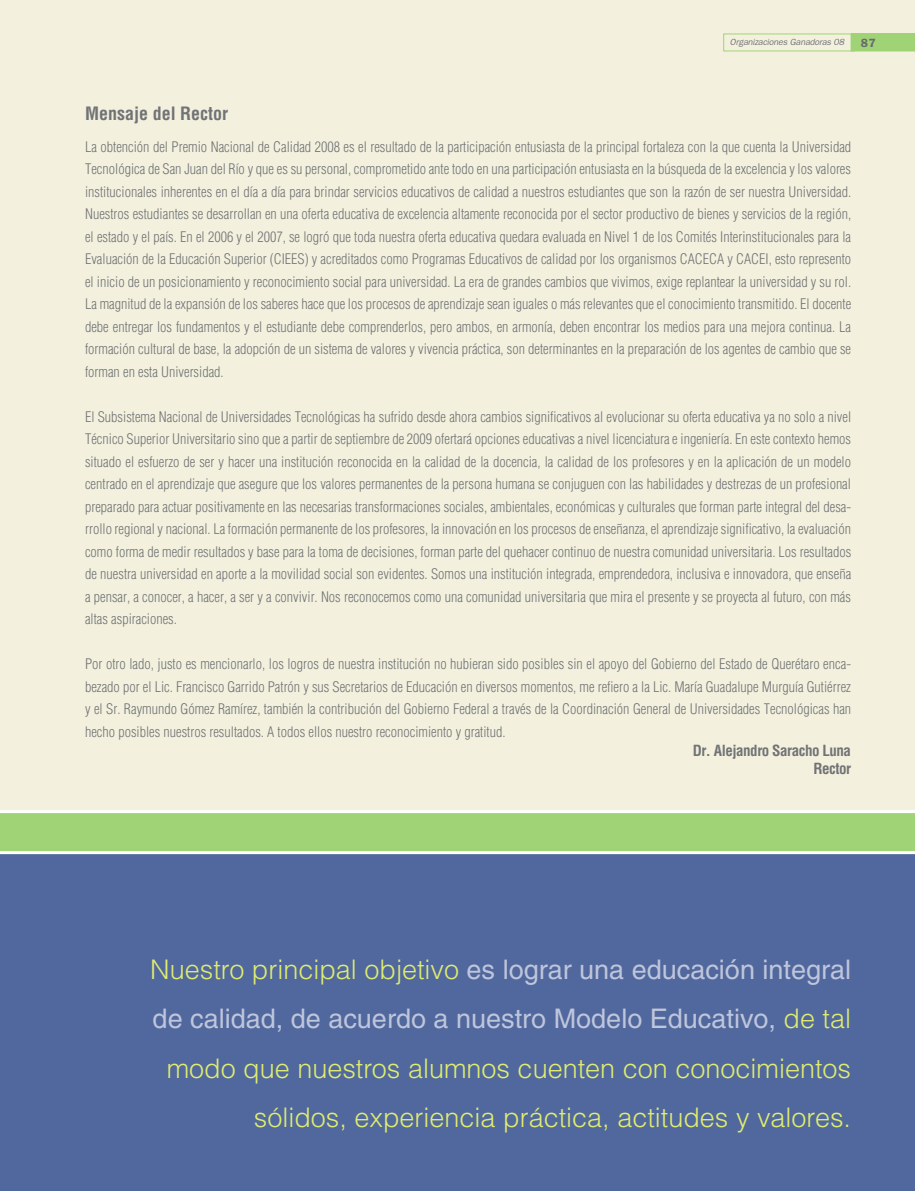
<style>
.page{position:relative;width:915px;height:1191px;background:#fff}
.page>*{position:absolute;margin:0;border:0;box-sizing:border-box;transform-origin:0 0}
.t1{font:300 27px/49.5px "Helvetica";color:#e0ec6f;text-align:right}
.t2{font:700 condensed 18px "Helvetica";color:#727376}
.t3{font:700 condensed 15px/18.8px "Helvetica";letter-spacing:-.03em;color:#727376;text-align:right}
.t4{font:300 condensed 14.25px/22.5px "Helvetica";color:#727376;text-align:justify}
.t5{font:600 12px "Franklin Gothic";color:#696a6c}
.t6{font:italic 9px "Franklin Gothic";letter-spacing:-.02em;color:#727376}
.s1{font-weight:400;color:#bfc5db}
</style>
<div class="page">
<div style="left:0;top:849px;width:914px;height:342px;background:#50689d"></div>
<div style="left:0;top:0;width:914px;height:823px;background:#f3f1de"></div>
<div style="left:0;top:811px;width:914px;height:41px;background:#a0d376"></div>
<hr style="left:0;top:810px;width:914px;height:3px;background:#fff">
<hr style="left:0;top:851px;width:914px;height:3px;background:#fff">
<div style="left:723px;top:34px;width:131px;height:17px;border:1px solid #a0d376"></div>
<svg style="left:850px;top:34px;width:64px;height:17px"></svg>
<p class="t6" style="left:729px;top:37px;width:116px">Organizaciones Ganadoras 08</p>
<p class="t5" style="left:860px;top:35px;width:8px">87</p>
<p class="t2" style="left:85px;top:103px;width:144px">Mensaje del Rector</p>
<p class="t4" style="left:85px;top:135px;width:767px">La obtención del Premio Nacional de Calidad 2008 es el resultado de la participación entusiasta de la principal fortaleza con la que cuenta la Universidad Tecnológica de San Juan del Río y que es su personal, comprometido ante todo en una participación entusiasta en la búsqueda de la excelencia y los valores institucionales inherentes en el día a día para brindar servicios educativos de calidad a nuestros estudiantes que son la razón de ser nuestra Universidad.<br>Nuestros estudiantes se desarrollan en una oferta educativa de excelencia altamente reconocida por el sector productivo de bienes y servicios de la región, el estado y el país. En el 2006 y el 2007, se logró que toda nuestra oferta educativa quedara evaluada en Nivel 1 de los Comités Interinstitucionales para la Evaluación de la Educación Superior (CIEES) y acreditados como Programas Educativos de calidad por los organismos CACECA y CACEI, esto represento el inicio de un posicionamiento y reconocimiento social para universidad. La era de grandes cambios que vivimos, exige replantear la universidad y su rol.<br>La magnitud de la expansión de los saberes hace que los procesos de aprendizaje sean iguales o más relevantes que el conocimiento transmitido. El docente debe entregar los fundamentos y el estudiante debe comprenderlos, pero ambos, en armonía, deben encontrar los medios para una mejora continua. La formación cultural de base, la adopción de un sistema de valores y vivencia práctica, son determinantes en la preparación de los agentes de cambio que se forman en esta Universidad.</p>
<p class="t4" style="left:85px;top:405px;width:767px">El Subsistema Nacional de Universidades Tecnológicas ha sufrido desde ahora cambios significativos al evolucionar su oferta educativa ya no solo a nivel Técnico Superior Universitario sino que a partir de septiembre de 2009 ofertará opciones educativas a nivel licenciatura e ingeniería. En este contexto hemos situado el esfuerzo de ser y hacer una institución reconocida en la calidad de la docencia, la calidad de los profesores y en la aplicación de un modelo centrado en el aprendizaje que asegure que los valores permanentes de la persona humana se conjuguen con las habilidades y destrezas de un profesional preparado para actuar positivamente en las necesarias transformaciones sociales, ambientales, económicas y culturales que forman parte integral del desa&shy;rrollo regional y nacional. La formación permanente de los profesores, la innovación en los procesos de enseñanza, el aprendizaje significativo, la evaluación como forma de medir resultados y base para la toma de decisiones, forman parte del quehacer continuo de nuestra comunidad universitaria. Los resultados de nuestra universidad en aporte a la movilidad social son evidentes. Somos una institución integrada, emprendedora, inclusiva e innovadora, que enseña a pensar, a conocer, a hacer, a ser y a convivir. Nos reconocemos como una comunidad universitaria que mira el presente y se proyecta al futuro, con más altas aspiraciones.</p>
<p class="t4" style="left:85px;top:653px;width:767px">Por otro lado, justo es mencionarlo, los logros de nuestra institución no hubieran sido posibles sin el apoyo del Gobierno del Estado de Querétaro enca&shy;bezado por el Lic. Francisco Garrido Patrón y sus Secretarios de Educación en diversos momentos, me refiero a la Lic. María Guadalupe Murguía Gutiérrez y el Sr. Raymundo Gómez Ramírez, también la contribución del Gobierno Federal a través de la Coordinación General de Universidades Tecnológicas han hecho posibles nuestros resultados. A todos ellos nuestro reconocimiento y gratitud.</p>
<p class="t3" style="left:692px;top:741px;width:160px">Dr. Alejandro Saracho Luna<br>Rector</p>
<h1 class="t1" style="left:150px;top:943px;width:702px">Nuestro principal objetivo <span class="s1">es lograr una educación integral de calidad, de acuerdo a nuestro Modelo Educativo,</span> de tal modo que nuestros alumnos cuenten con conocimientos sólidos, experiencia práctica, actitudes y valores.</h1>
</div>
